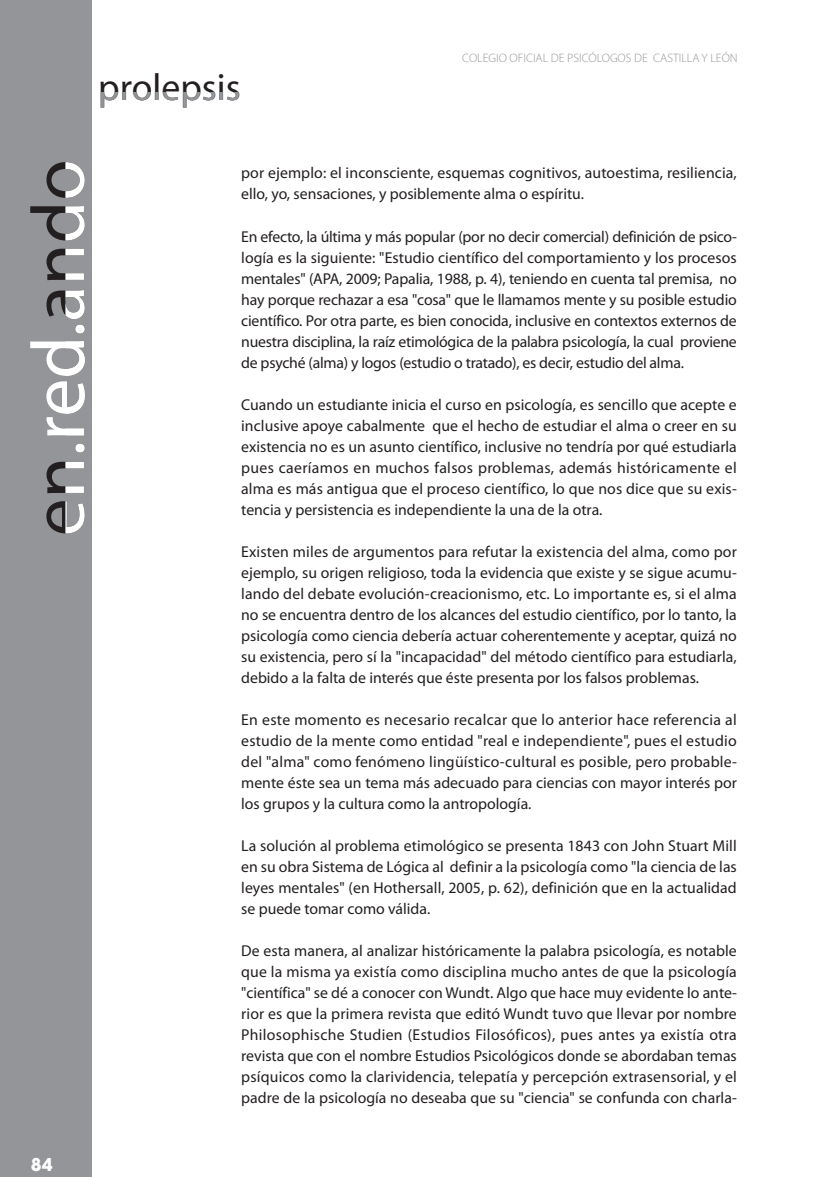
<style>
.page{position:relative;width:830px;height:1177px;background:#fff}
.page>*{position:absolute;margin:0;border:0;box-sizing:border-box;transform-origin:0 0}
.t1{font:75.6px "Myriad";color:#231f20}
.t2{font:37.8px "Myriad";color:#231f20}
.t3{font:700 17.5px "Avant Garde";color:#fff}
.t4{font:15.75px/21px "Myriad Pro";color:#231f20;text-align:justify}
.t5{font:300 12.25px "Myriad Pro";color:#939598}
.s1{color:#fff}
</style>
<div class="page">
<div style="left:0;top:0;width:92px;height:1176px;background:#939598"></div>
<h2 class="t2" style="left:98px;top:73px;width:144px">prolepsis</h2>
<p class="t5" style="left:462px;top:53px;width:277px">COLEGIO OFICIAL DE PSICÓLOGOS DE CASTILLA Y LEÓN</p>
<h1 class="t1" style="left:30px;top:536px;width:378px;rotate:-90deg">en.<span class="s1">red</span>.ando</h1>
<p class="t3" style="left:31px;top:1157px;width:23px">84</p>
<p class="t4" style="left:241px;top:164px;width:497px">por ejemplo: el inconsciente, esquemas cognitivos, autoestima, resiliencia, ello, yo, sensaciones, y posiblemente alma o espíritu.</p>
<p class="t4" style="left:241px;top:227px;width:497px">En efecto, la última y más popular (por no decir comercial) definición de psico&shy;logía es la siguiente: "Estudio científico del comportamiento y los procesos mentales" (APA, 2009; Papalia, 1988, p. 4), teniendo en cuenta tal premisa, no hay porque rechazar a esa "cosa" que le llamamos mente y su posible estudio científico. Por otra parte, es bien conocida, inclusive en contextos externos de nuestra disciplina, la raíz etimológica de la palabra psicología, la cual proviene de psyché (alma) y logos (estudio o tratado), es decir, estudio del alma.</p>
<p class="t4" style="left:241px;top:395px;width:497px">Cuando un estudiante inicia el curso en psicología, es sencillo que acepte e inclusive apoye cabalmente que el hecho de estudiar el alma o creer en su existencia no es un asunto científico, inclusive no tendría por qué estudiarla pues caeríamos en muchos falsos problemas, además históricamente el alma es más antigua que el proceso científico, lo que nos dice que su exis&shy;tencia y persistencia es independiente la una de la otra.</p>
<p class="t4" style="left:241px;top:542px;width:497px">Existen miles de argumentos para refutar la existencia del alma, como por ejemplo, su origen religioso, toda la evidencia que existe y se sigue acumu&shy;lando del debate evolución-creacionismo, etc. Lo importante es, si el alma no se encuentra dentro de los alcances del estudio científico, por lo tanto, la psicología como ciencia debería actuar coherentemente y aceptar, quizá no su existencia, pero sí la "incapacidad" del método científico para estudiarla, debido a la falta de interés que éste presenta por los falsos problemas.</p>
<p class="t4" style="left:241px;top:710px;width:497px">En este momento es necesario recalcar que lo anterior hace referencia al estudio de la mente como entidad "real e independiente", pues el estudio del "alma" como fenómeno lingüístico-cultural es posible, pero probable&shy;mente éste sea un tema más adecuado para ciencias con mayor interés por los grupos y la cultura como la antropología.</p>
<p class="t4" style="left:241px;top:836px;width:497px">La solución al problema etimológico se presenta 1843 con John Stuart Mill en su obra Sistema de Lógica al definir a la psicología como "la ciencia de las leyes mentales" (en Hothersall, 2005, p. 62), definición que en la actualidad se puede tomar como válida.</p>
<p class="t4" style="left:241px;top:941px;width:497px">De esta manera, al analizar históricamente la palabra psicología, es notable que la misma ya existía como disciplina mucho antes de que la psicología "científica" se dé a conocer con Wundt. Algo que hace muy evidente lo ante&shy;rior es que la primera revista que editó Wundt tuvo que llevar por nombre Philosophische Studien (Estudios Filosóficos), pues antes ya existía otra revista que con el nombre Estudios Psicológicos donde se abordaban temas psíquicos como la clarividencia, telepatía y percepción extrasensorial, y el padre de la psicología no deseaba que su "ciencia" se confunda con charla-</p>
</div>
